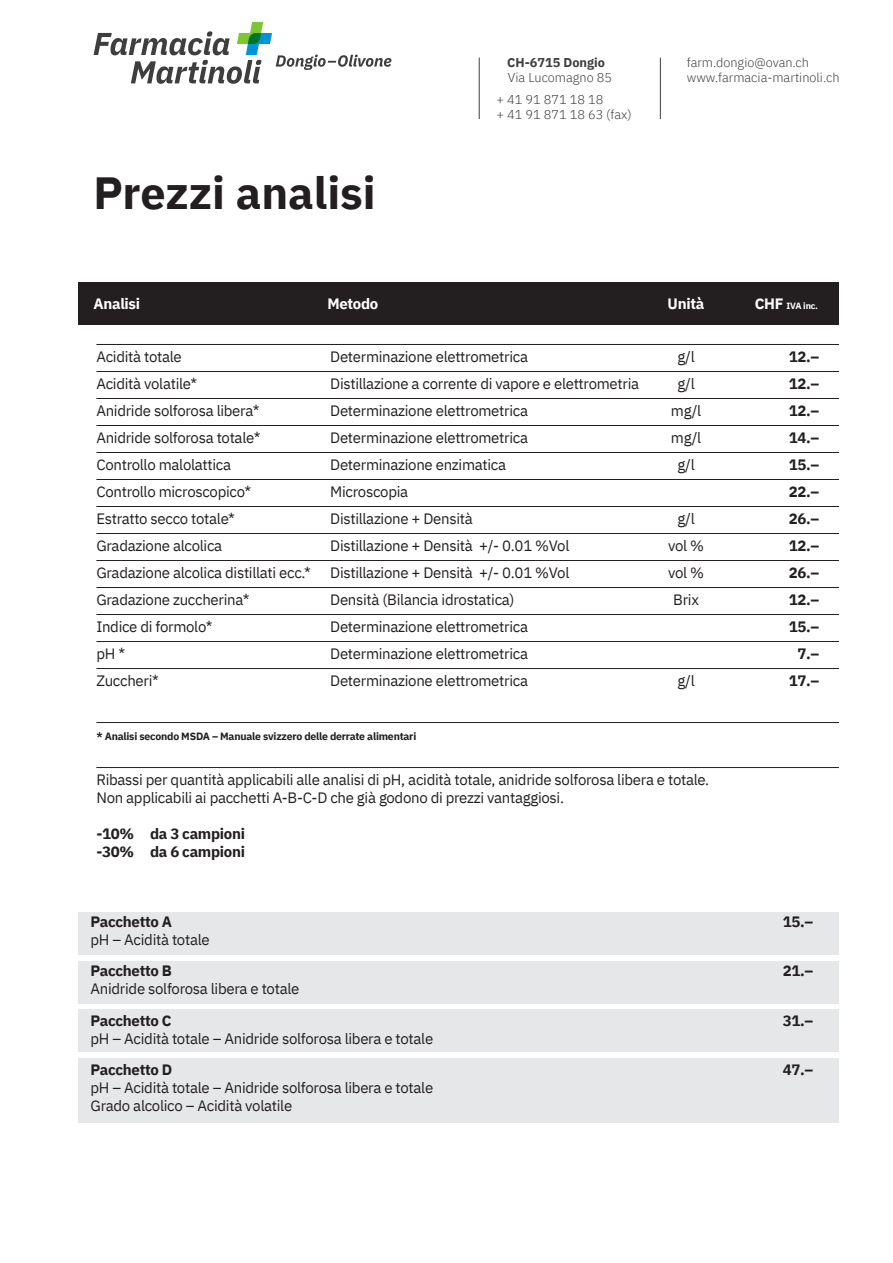
<style>
.page{position:relative;width:893px;height:1263px;background:#fff}
.page>*{position:absolute;margin:0;border:0;box-sizing:border-box;transform-origin:0 0}
.t1{font:700 45px "IBM Plex Sans";color:#231f20}
.t2{font:15px/18px "IBM Plex Sans";letter-spacing:-.02em;color:#231f20}
.t3{font:700 15px/18px "IBM Plex Sans";letter-spacing:-.02em;color:#231f20}
.t4{font:700 15px "IBM Plex Sans";letter-spacing:-.02em;color:#fff}
.t5{font:300 12.75px/22.5px "IBM Plex Sans";color:#3e3e3f}
.t6{font:700 12.75px "IBM Plex Sans";color:#3e3e3f}
.t7{font:700 10.5px "IBM Plex Sans";letter-spacing:-.02em;color:#231f20}
.t8{font:700 9px "IBM Plex Sans";letter-spacing:-.02em;color:#fff}
.s1{font-size:15px}
</style>
<div class="page">
<svg style="left:94px;top:22px;width:297px;height:62px"></svg>
<hr style="left:479px;top:58px;width:1px;height:61px;background:#3e3e3f">
<hr style="left:660px;top:58px;width:1px;height:61px;background:#3e3e3f">
<div style="left:79px;top:912px;width:760px;height:42px;background:#e6e7e9"></div>
<div style="left:79px;top:961px;width:760px;height:42px;background:#e6e7e9"></div>
<div style="left:79px;top:1009px;width:760px;height:43px;background:#e6e7e9"></div>
<div style="left:79px;top:1058px;width:760px;height:64px;background:#e6e7e9"></div>
<hr style="left:96px;top:344px;width:743px;height:1px;background:#231f20">
<hr style="left:96px;top:371px;width:743px;height:1px;background:#231f20">
<hr style="left:96px;top:398px;width:743px;height:1px;background:#231f20">
<hr style="left:96px;top:425px;width:743px;height:1px;background:#231f20">
<hr style="left:96px;top:452px;width:743px;height:1px;background:#231f20">
<hr style="left:96px;top:479px;width:743px;height:1px;background:#231f20">
<hr style="left:96px;top:506px;width:743px;height:1px;background:#231f20">
<hr style="left:96px;top:533px;width:743px;height:1px;background:#231f20">
<hr style="left:96px;top:560px;width:743px;height:1px;background:#231f20">
<hr style="left:96px;top:587px;width:743px;height:1px;background:#231f20">
<hr style="left:96px;top:614px;width:743px;height:1px;background:#231f20">
<hr style="left:96px;top:641px;width:743px;height:1px;background:#231f20">
<hr style="left:96px;top:668px;width:743px;height:1px;background:#231f20">
<hr style="left:96px;top:722px;width:743px;height:1px;background:#231f20">
<hr style="left:96px;top:767px;width:743px;height:1px;background:#231f20">
<div style="left:79px;top:283px;width:760px;height:42px;background:#231f20"></div>
<h1 class="t1" style="left:94px;top:157px;width:284px">Prezzi analisi</h1>
<p class="t6" style="left:507px;top:52px;width:99px">CH-6715 Dongio</p>
<p class="t5" style="left:496px;top:65px;width:117px;text-indent:12px">Via Lucomagno 85 + 41 91 871 18 18</p>
<p class="t5" style="left:496px;top:102px;width:137px">+ 41 91 871 18 63 (fax)</p>
<p class="t5" style="left:687px;top:53px;width:154px;line-height:15px">farm.dongio@ovan.ch www.farmacia-martinoli.ch</p>
<p class="t4" style="left:94px;top:291px;width:48px">Analisi</p>
<p class="t4" style="left:327px;top:291px;width:52px">Metodo</p>
<p class="t4" style="left:668px;top:291px;width:38px">Unità</p>
<p class="t8" style="left:755px;top:298px;width:65px"><span class="s1">CHF</span> IVA inc.</p>
<p class="t2" style="left:96px;top:346px;width:87px">Acidità totale</p>
<p class="t2" style="left:330px;top:346px;width:199px">Determinazione elettrometrica</p>
<p class="t2" style="left:677px;top:346px;width:19px">g/l</p>
<p class="t3" style="left:789px;top:346px;width:32px">12.–</p>
<p class="t2" style="left:96px;top:373px;width:102px">Acidità volatile*</p>
<p class="t2" style="left:330px;top:373px;width:310px">Distillazione a corrente di vapore e elettrometria</p>
<p class="t2" style="left:677px;top:373px;width:19px">g/l</p>
<p class="t3" style="left:789px;top:373px;width:32px">12.–</p>
<p class="t2" style="left:96px;top:400px;width:165px">Anidride solforosa libera*</p>
<p class="t2" style="left:330px;top:400px;width:199px">Determinazione elettrometrica</p>
<p class="t2" style="left:671px;top:400px;width:32px">mg/l</p>
<p class="t3" style="left:789px;top:400px;width:32px">12.–</p>
<p class="t2" style="left:96px;top:427px;width:166px">Anidride solforosa totale*</p>
<p class="t2" style="left:330px;top:427px;width:199px">Determinazione elettrometrica</p>
<p class="t2" style="left:671px;top:427px;width:32px">mg/l</p>
<p class="t3" style="left:789px;top:427px;width:32px">14.–</p>
<p class="t2" style="left:96px;top:454px;width:136px">Controllo malolattica</p>
<p class="t2" style="left:330px;top:454px;width:177px">Determinazione enzimatica</p>
<p class="t2" style="left:677px;top:454px;width:19px">g/l</p>
<p class="t3" style="left:789px;top:454px;width:32px">15.–</p>
<p class="t2" style="left:96px;top:481px;width:156px">Controllo microscopico*</p>
<p class="t2" style="left:330px;top:481px;width:79px">Microscopia</p>
<p class="t3" style="left:789px;top:481px;width:32px">22.–</p>
<p class="t2" style="left:96px;top:508px;width:140px">Estratto secco totale*</p>
<p class="t2" style="left:330px;top:508px;width:144px">Distillazione + Densità</p>
<p class="t2" style="left:677px;top:508px;width:19px">g/l</p>
<p class="t3" style="left:789px;top:508px;width:32px">26.–</p>
<p class="t2" style="left:96px;top:535px;width:127px">Gradazione alcolica</p>
<p class="t2" style="left:330px;top:535px;width:241px">Distillazione + Densità +/- 0.01 %Vol</p>
<p class="t2" style="left:668px;top:535px;width:37px">vol %</p>
<p class="t3" style="left:789px;top:535px;width:32px">12.–</p>
<p class="t2" style="left:96px;top:562px;width:216px">Gradazione alcolica distillati ecc.*</p>
<p class="t2" style="left:330px;top:562px;width:241px">Distillazione + Densità +/- 0.01 %Vol</p>
<p class="t2" style="left:668px;top:562px;width:37px">vol %</p>
<p class="t3" style="left:789px;top:562px;width:32px">26.–</p>
<p class="t2" style="left:96px;top:589px;width:155px">Gradazione zuccherina*</p>
<p class="t2" style="left:330px;top:589px;width:186px">Densità (Bilancia idrostatica)</p>
<p class="t2" style="left:673px;top:589px;width:27px">Brix</p>
<p class="t3" style="left:789px;top:589px;width:32px">12.–</p>
<p class="t2" style="left:96px;top:616px;width:118px">Indice di formolo*</p>
<p class="t2" style="left:330px;top:616px;width:199px">Determinazione elettrometrica</p>
<p class="t3" style="left:789px;top:616px;width:32px">15.–</p>
<p class="t2" style="left:96px;top:643px;width:30px">pH *</p>
<p class="t2" style="left:330px;top:643px;width:199px">Determinazione elettrometrica</p>
<p class="t3" style="left:797px;top:643px;width:23px">7.–</p>
<p class="t2" style="left:96px;top:670px;width:64px">Zuccheri*</p>
<p class="t2" style="left:330px;top:670px;width:199px">Determinazione elettrometrica</p>
<p class="t2" style="left:677px;top:670px;width:19px">g/l</p>
<p class="t3" style="left:789px;top:670px;width:32px">17.–</p>
<p class="t7" style="left:96px;top:728px;width:321px">* Analisi secondo MSDA – Manuale svizzero delle derrate alimentari</p>
<p class="t2" style="left:96px;top:769px;width:614px">Ribassi per quantità applicabili alle analisi di pH, acidità totale, anidride solforosa libera e totale.<br>Non applicabili ai pacchetti A-B-C-D che già godono di prezzi vantaggiosi.</p>
<p class="t3" style="left:96px;top:823px;width:150px">-10% da 3 campioni -30% da 6 campioni</p>
<p class="t3" style="left:91px;top:911px;width:83px">Pacchetto A</p>
<p class="t3" style="left:783px;top:911px;width:32px">15.–</p>
<p class="t2" style="left:91px;top:929px;width:121px">pH – Acidità totale</p>
<p class="t3" style="left:91px;top:961px;width:83px">Pacchetto B</p>
<p class="t3" style="left:783px;top:961px;width:32px">21.–</p>
<p class="t2" style="left:91px;top:979px;width:210px">Anidride solforosa libera e totale</p>
<p class="t3" style="left:91px;top:1010px;width:83px">Pacchetto C</p>
<p class="t3" style="left:783px;top:1010px;width:32px">31.–</p>
<p class="t2" style="left:91px;top:1028px;width:344px">pH – Acidità totale – Anidride solforosa libera e totale</p>
<p class="t3" style="left:91px;top:1060px;width:83px">Pacchetto D</p>
<p class="t3" style="left:783px;top:1060px;width:32px">47.–</p>
<p class="t2" style="left:91px;top:1078px;width:344px">pH – Acidità totale – Anidride solforosa libera e totale<br>Grado alcolico – Acidità volatile</p>
</div>
